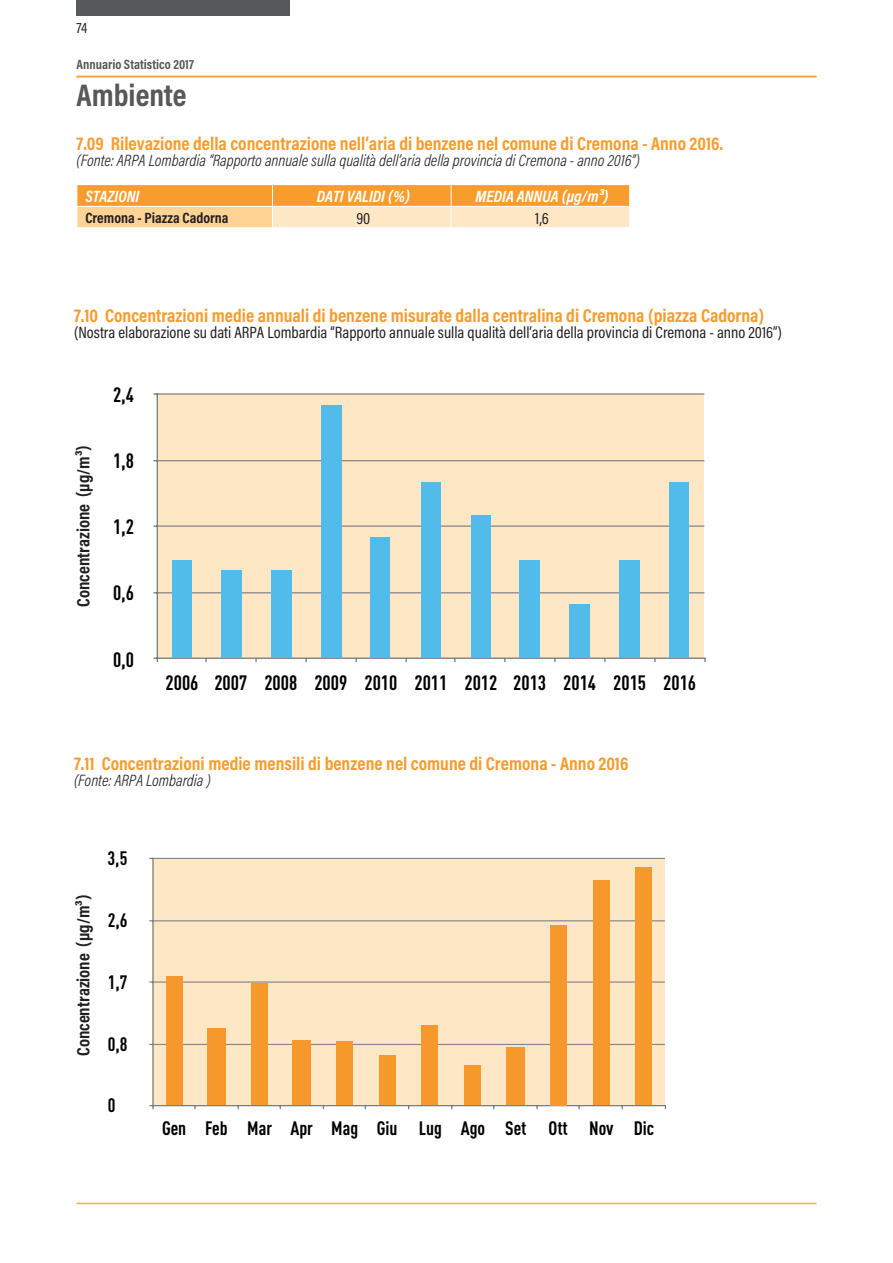
<style>
.page{position:relative;width:893px;height:1263px;background:#fff}
.page>*{position:absolute;margin:0;border:0;box-sizing:border-box;transform-origin:0 0}
.t1{font:700 31.5px "Acumin Pro Cond";color:#57585a}
.t2{font:700 20.55px "DIN Cond";color:#000001}
.t3{font:700 19.2px "DIN Cond";color:#000001}
.t4{font:700 18.75px "Acumin Pro Cond";color:#f89c2d}
.t5{font:700 18px "Acumin Pro Cond";color:#231f20}
.t6{font:16.5px "Acumin Pro Cond";color:#231f20}
.t7{font:italic 300 16.5px "Acumin Pro Cond";color:#231f20}
.t8{font:italic 700 16.5px "Acumin Pro Cond";color:#fff}
.t9{font:700 15px "Acumin Pro Cond";color:#231f20}
.t10{font:15px "Acumin Pro Cond";color:#231f20}
.t11{font:700 13.5px "Acumin Pro Cond";color:#57585a}
</style>
<div class="page">
<div style="left:77px;top:0;width:213px;height:16px;background:#57585a"></div>
<hr style="left:77px;top:1203px;width:739px;height:1px;background:#fbae43">
<div style="left:158px;top:394px;width:546px;height:264px;background:#fee7c4"></div>
<div style="left:153px;top:858px;width:512px;height:248px;background:#fee7c4"></div>
<hr style="left:77px;top:76px;width:739px;height:1px;background:#f89c2d">
<svg style="left:77px;top:185px;width:553px;height:43px;background:#fbc076"></svg>
<hr style="left:157px;top:592px;width:547px;height:1px;background:#86898b">
<hr style="left:157px;top:525px;width:547px;height:2px;background:#86898b">
<hr style="left:157px;top:460px;width:547px;height:1px;background:#86898b">
<hr style="left:157px;top:393px;width:547px;height:2px;background:#86898b">
<hr style="left:157px;top:394px;width:1px;height:264px;background:#75797b">
<hr style="left:157px;top:658px;width:548px;height:1px;background:#75797b">
<div style="left:172px;top:560px;width:19px;height:98px;background:#51bbea"></div>
<div style="left:221px;top:570px;width:20px;height:88px;background:#51bbea"></div>
<div style="left:271px;top:570px;width:20px;height:88px;background:#51bbea"></div>
<div style="left:321px;top:405px;width:20px;height:253px;background:#51bbea"></div>
<div style="left:371px;top:537px;width:19px;height:121px;background:#51bbea"></div>
<div style="left:421px;top:482px;width:19px;height:176px;background:#51bbea"></div>
<div style="left:471px;top:515px;width:19px;height:143px;background:#51bbea"></div>
<div style="left:520px;top:560px;width:20px;height:98px;background:#51bbea"></div>
<div style="left:570px;top:604px;width:20px;height:54px;background:#51bbea"></div>
<div style="left:620px;top:560px;width:20px;height:98px;background:#51bbea"></div>
<div style="left:670px;top:482px;width:19px;height:176px;background:#51bbea"></div>
<hr style="left:152px;top:1044px;width:513px;height:1px;background:#86898b">
<hr style="left:152px;top:981px;width:513px;height:2px;background:#86898b">
<hr style="left:152px;top:920px;width:513px;height:1px;background:#86898b">
<hr style="left:152px;top:858px;width:513px;height:1px;background:#86898b">
<hr style="left:152px;top:858px;width:2px;height:248px;background:#75797b">
<hr style="left:153px;top:1105px;width:512px;height:1px;background:#75797b">
<div style="left:166px;top:977px;width:16px;height:128px;background:#f7982c"></div>
<div style="left:208px;top:1028px;width:18px;height:77px;background:#f7982c"></div>
<div style="left:251px;top:984px;width:17px;height:121px;background:#f7982c"></div>
<div style="left:293px;top:1040px;width:18px;height:65px;background:#f7982c"></div>
<div style="left:336px;top:1041px;width:17px;height:64px;background:#f7982c"></div>
<div style="left:379px;top:1056px;width:17px;height:49px;background:#f7982c"></div>
<div style="left:421px;top:1026px;width:17px;height:79px;background:#f7982c"></div>
<div style="left:464px;top:1065px;width:17px;height:40px;background:#f7982c"></div>
<div style="left:506px;top:1047px;width:18px;height:58px;background:#f7982c"></div>
<div style="left:550px;top:925px;width:16px;height:180px;background:#f7982c"></div>
<div style="left:593px;top:881px;width:17px;height:224px;background:#f7982c"></div>
<div style="left:635px;top:867px;width:17px;height:238px;background:#f7982c"></div>
<p class="t10" style="left:77px;top:18px;width:12px">74</p>
<p class="t11" style="left:77px;top:55px;width:119px">Annuario Statistico 2017</p>
<h1 class="t1" style="left:77px;top:74px;width:112px">Ambiente</h1>
<p class="t4" style="left:77px;top:131px;width:648px">7.09 Rilevazione della concentrazione nell’aria di benzene nel comune di Cremona - Anno 2016.</p>
<p class="t7" style="left:77px;top:150px;width:565px">(Fonte: ARPA Lombardia “Rapporto annuale sulla qualità dell’aria della provincia di Cremona - anno 2016”)</p>
<p class="t8" style="left:85px;top:185px;width:56px">STAZIONI</p>
<p class="t8" style="left:317px;top:185px;width:95px">DATI VALIDI (%)</p>
<p class="t8" style="left:476px;top:185px;width:134px">MEDIA ANNUA (µg/m³)</p>
<p class="t9" style="left:85px;top:208px;width:145px">Cremona - Piazza Cadorna</p>
<p class="t6" style="left:356px;top:207px;width:16px">90</p>
<p class="t6" style="left:535px;top:207px;width:15px">1,6</p>
<p class="t4" style="left:74px;top:303px;width:692px">7.10 Concentrazioni medie annuali di benzene misurate dalla centralina di Cremona (piazza Cadorna)</p>
<p class="t6" style="left:74px;top:322px;width:710px">(Nostra elaborazione su dati ARPA Lombardia “Rapporto annuale sulla qualità dell’aria della provincia di Cremona - anno 2016”)</p>
<p class="t5" style="left:71px;top:607px;width:163px;rotate:-90deg">Concentrazione (µg/m³)</p>
<p class="t2" style="left:113px;top:382px;width:23px">2,4</p>
<p class="t2" style="left:113px;top:448px;width:23px">1,8</p>
<p class="t2" style="left:113px;top:515px;width:23px">1,2</p>
<p class="t2" style="left:113px;top:580px;width:23px">0,6</p>
<p class="t2" style="left:113px;top:647px;width:23px">0,0</p>
<p class="t2" style="left:166px;top:670px;width:532px">2006 2007 2008 2009 2010 2011 2012 2013 2014 2015 2016</p>
<p class="t4" style="left:74px;top:751px;width:556px">7.11 Concentrazioni medie mensili di benzene nel comune di Cremona - Anno 2016</p>
<p class="t7" style="left:74px;top:770px;width:138px">(Fonte: ARPA Lombardia )</p>
<p class="t5" style="left:71px;top:1056px;width:163px;rotate:-90deg">Concentrazione (µg/m³)</p>
<p class="t3" style="left:108px;top:846px;width:21px">3,5</p>
<p class="t3" style="left:108px;top:909px;width:21px">2,6</p>
<p class="t3" style="left:108px;top:970px;width:21px">1,7</p>
<p class="t3" style="left:108px;top:1032px;width:21px">0,8</p>
<p class="t3" style="left:108px;top:1094px;width:9px">0</p>
<p class="t3" style="left:162px;top:1116px;width:494px">Gen Feb Mar Apr Mag Giu Lug Ago Set Ott Nov Dic</p>
</div>
